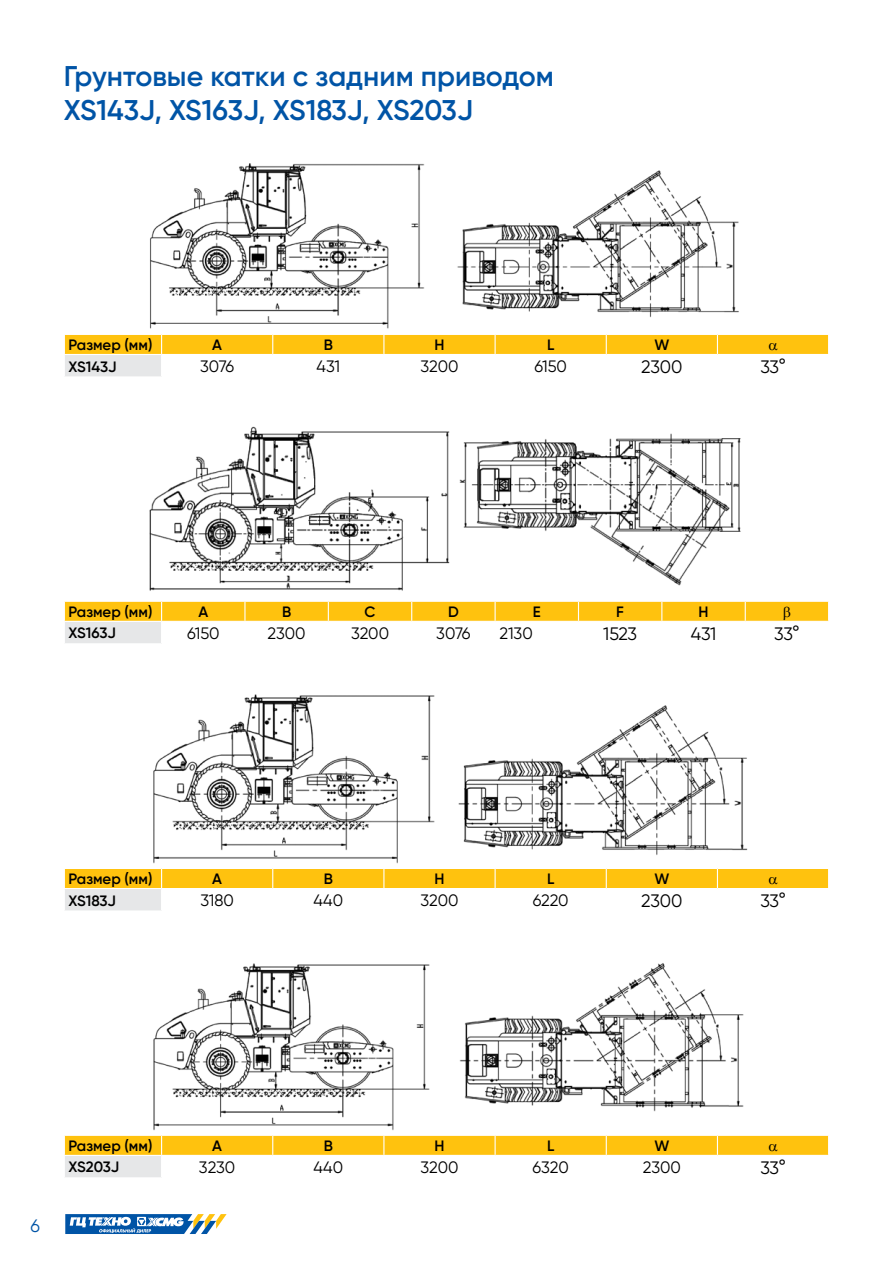
<style>
.page{position:relative;width:893px;height:1263px;background:#fff}
.page>*{position:absolute;margin:0;border:0;box-sizing:border-box;transform-origin:0 0}
.t1{font:600 28.5px/34.2px "Gilroy";color:#0054a6}
.t2{font:18px "Gilroy";letter-spacing:-.01em;color:#000}
.t3{font:18px "Gilroy";color:#0054a6}
.t4{font:16.5px "Gilroy";color:#000}
.t5{font:600 15px "Gilroy";color:#000}
</style>
<div class="page">
<img style="left:153px;top:963px;width:591px;height:168px">
<img style="left:153px;top:694px;width:595px;height:170px">
<img style="left:149px;top:426px;width:592px;height:165px">
<img style="left:150px;top:163px;width:589px;height:166px">
<svg style="left:65px;top:1214px;width:162px;height:20px"></svg>
<svg style="left:64px;top:334px;width:765px;height:42px"></svg>
<svg style="left:64px;top:868px;width:765px;height:42px"></svg>
<svg style="left:64px;top:601px;width:765px;height:42px"></svg>
<svg style="left:64px;top:1135px;width:765px;height:42px"></svg>
<h1 class="t1" style="left:64px;top:59px;width:492px">Грунтовые катки с задним приводом<br>XS143J, XS163J, XS183J, XS203J</h1>
<p class="t5" style="left:69px;top:336px;width:85px">Размер (мм)</p>
<p class="t5" style="left:212px;top:336px;width:11px">A</p>
<p class="t5" style="left:324px;top:336px;width:11px">B</p>
<p class="t5" style="left:434px;top:336px;width:12px">H</p>
<p class="t5" style="left:547px;top:336px;width:9px">L</p>
<p class="t5" style="left:654px;top:336px;width:16px">W</p>
<p class="t5" style="left:69px;top:357px;width:50px">XS143J</p>
<p class="t4" style="left:200px;top:356px;width:36px">3076</p>
<p class="t4" style="left:317px;top:356px;width:25px">431</p>
<p class="t4" style="left:420px;top:356px;width:40px">3200</p>
<p class="t4" style="left:534px;top:356px;width:34px">6150</p>
<p class="t2" style="left:641px;top:355px;width:43px">2300</p>
<p class="t2" style="left:760px;top:355px;width:27px">33°</p>
<p class="t5" style="left:69px;top:602px;width:85px">Размер (мм)</p>
<p class="t5" style="left:198px;top:602px;width:11px">A</p>
<p class="t5" style="left:282px;top:602px;width:11px">B</p>
<p class="t5" style="left:365px;top:602px;width:12px">C</p>
<p class="t5" style="left:448px;top:602px;width:12px">D</p>
<p class="t5" style="left:533px;top:602px;width:9px">E</p>
<p class="t5" style="left:616px;top:602px;width:9px">F</p>
<p class="t5" style="left:698px;top:602px;width:12px">H</p>
<p class="t5" style="left:69px;top:624px;width:49px">XS163J</p>
<p class="t4" style="left:187px;top:623px;width:34px">6150</p>
<p class="t4" style="left:268px;top:623px;width:40px">2300</p>
<p class="t4" style="left:351px;top:623px;width:40px">3200</p>
<p class="t4" style="left:436px;top:623px;width:36px">3076</p>
<p class="t4" style="left:499px;top:623px;width:35px">2130</p>
<p class="t2" style="left:603px;top:622px;width:35px">1523</p>
<p class="t2" style="left:691px;top:622px;width:27px">431</p>
<p class="t2" style="left:774px;top:622px;width:27px">33°</p>
<p class="t5" style="left:69px;top:870px;width:85px">Размер (мм)</p>
<p class="t5" style="left:212px;top:870px;width:11px">A</p>
<p class="t5" style="left:324px;top:870px;width:11px">B</p>
<p class="t5" style="left:434px;top:870px;width:12px">H</p>
<p class="t5" style="left:547px;top:870px;width:9px">L</p>
<p class="t5" style="left:654px;top:870px;width:16px">W</p>
<p class="t5" style="left:69px;top:891px;width:49px">XS183J</p>
<p class="t4" style="left:200px;top:890px;width:35px">3180</p>
<p class="t4" style="left:313px;top:890px;width:31px">440</p>
<p class="t4" style="left:420px;top:890px;width:40px">3200</p>
<p class="t4" style="left:533px;top:890px;width:37px">6220</p>
<p class="t2" style="left:641px;top:889px;width:43px">2300</p>
<p class="t2" style="left:760px;top:889px;width:27px">33°</p>
<p class="t3" style="left:31px;top:1215px;width:11px">6</p>
<p class="t5" style="left:69px;top:1136px;width:85px">Размер (мм)</p>
<p class="t5" style="left:212px;top:1136px;width:11px">A</p>
<p class="t5" style="left:324px;top:1136px;width:11px">B</p>
<p class="t5" style="left:434px;top:1136px;width:12px">H</p>
<p class="t5" style="left:547px;top:1136px;width:9px">L</p>
<p class="t5" style="left:654px;top:1136px;width:16px">W</p>
<p class="t5" style="left:69px;top:1158px;width:52px">XS203J</p>
<p class="t4" style="left:199px;top:1157px;width:38px">3230</p>
<p class="t4" style="left:313px;top:1157px;width:31px">440</p>
<p class="t4" style="left:420px;top:1157px;width:40px">3200</p>
<p class="t4" style="left:533px;top:1157px;width:38px">6320</p>
<p class="t4" style="left:643px;top:1157px;width:40px">2300</p>
<p class="t2" style="left:760px;top:1156px;width:27px">33°</p>
</div>
